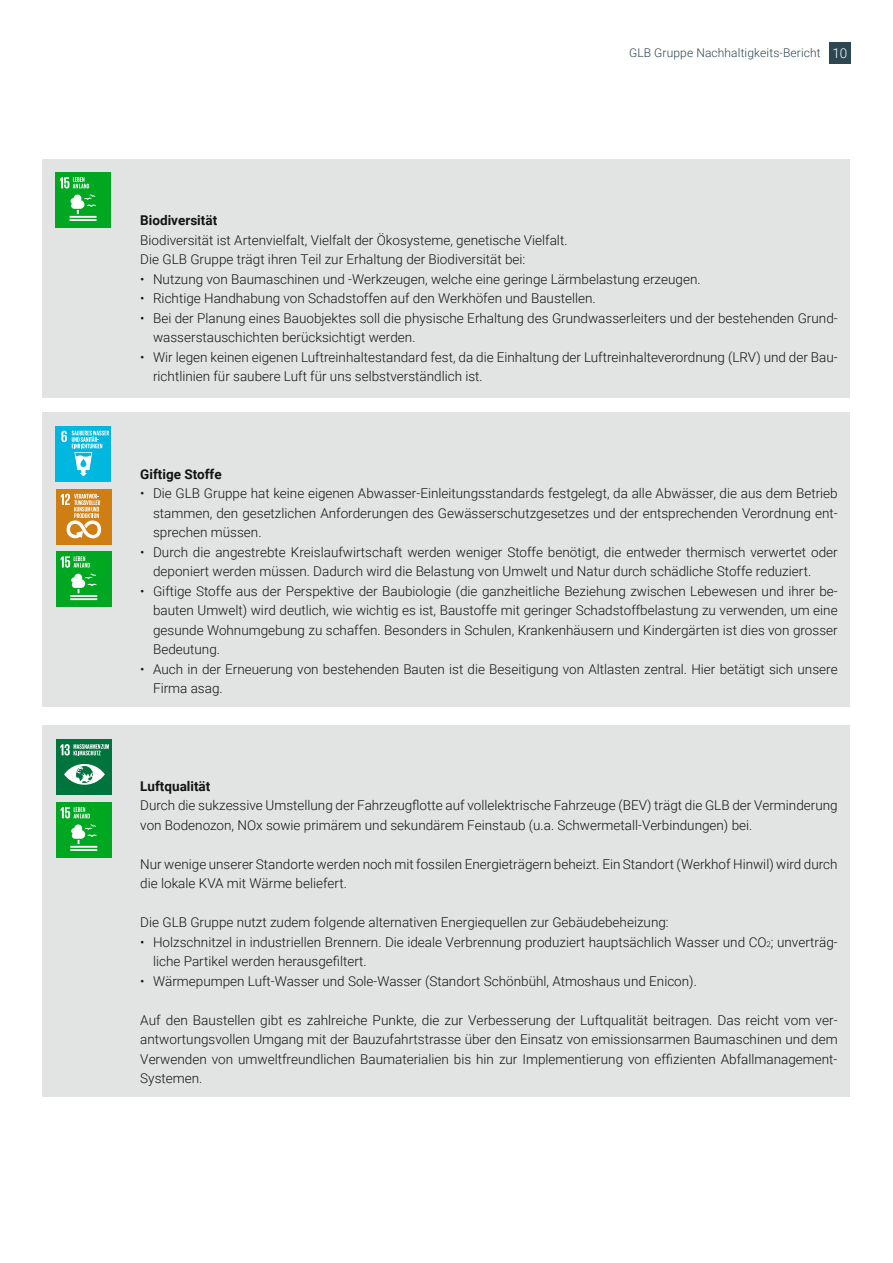
<style>
.page{position:relative;width:893px;height:1263px;background:#fff}
.page>*{position:absolute;margin:0;border:0;box-sizing:border-box;transform-origin:0 0}
.t1{font:300 13.5px/19.5px "Roboto";color:#131312}
.t2{font:700 13.5px "Roboto";color:#131312}
.t3{font:300 12px "Roboto";letter-spacing:.01em;color:#2c4752}
.s1{font-size:13.5px;color:#fff}
.s2{font-size:7.8px}
</style>
<div class="page">
<div style="left:829px;top:43px;width:21px;height:21px;background:#2c4752"></div>
<div style="left:43px;top:725px;width:807px;height:371px;background:#e2e3e3"></div>
<div style="left:57px;top:740px;width:55px;height:55px;background:#00743d"></div>
<svg style="left:64px;top:764px;width:41px;height:21px"></svg>
<svg style="left:60px;top:744px;width:49px;height:11px"></svg>
<div style="left:43px;top:412px;width:807px;height:295px;background:#e2e3e3"></div>
<div style="left:56px;top:426px;width:55px;height:55px;background:#00b7df"></div>
<svg style="left:61px;top:431px;width:48px;height:45px"></svg>
<div style="left:57px;top:489px;width:55px;height:55px;background:#cf7e13"></div>
<svg style="left:61px;top:494px;width:40px;height:45px"></svg>
<div style="left:57px;top:552px;width:55px;height:55px;background:#00a821"></div>
<hr style="left:70px;top:595px;width:27px;height:2px;background:#fff">
<hr style="left:70px;top:598px;width:27px;height:2px;background:#fff">
<svg style="left:71px;top:574px;width:26px;height:19px"></svg>
<svg style="left:61px;top:556px;width:29px;height:12px"></svg>
<div style="left:57px;top:803px;width:55px;height:55px;background:#00a821"></div>
<hr style="left:70px;top:846px;width:27px;height:2px;background:#fff">
<hr style="left:70px;top:849px;width:27px;height:2px;background:#fff">
<svg style="left:71px;top:824px;width:26px;height:20px"></svg>
<svg style="left:61px;top:807px;width:29px;height:11px"></svg>
<div style="left:43px;top:159px;width:807px;height:239px;background:#e2e3e3"></div>
<div style="left:56px;top:173px;width:55px;height:55px;background:#00a821"></div>
<hr style="left:70px;top:216px;width:27px;height:2px;background:#fff">
<hr style="left:70px;top:219px;width:27px;height:2px;background:#fff">
<svg style="left:71px;top:195px;width:25px;height:19px"></svg>
<svg style="left:60px;top:177px;width:29px;height:11px"></svg>
<p class="t3" style="left:629px;top:45px;width:220px">GLB Gruppe Nachhaltigkeits-Bericht <span class="s1">10</span></p>
<p class="t2" style="left:140px;top:211px;width:78px">Biodiversität</p>
<p class="t1" style="left:140px;top:230px;width:429px">Biodiversität ist Artenvielfalt, Vielfalt der Ökosysteme, genetische Vielfalt.<br>Die GLB Gruppe trägt ihren Teil zur Erhaltung der Biodiversität bei:</p>
<p class="t1" style="left:140px;top:268px;width:562px">• Nutzung von Baumaschinen und -Werkzeugen, welche eine geringe Lärmbelastung erzeugen.</p>
<p class="t1" style="left:140px;top:288px;width:457px">• Richtige Handhabung von Schadstoffen auf den Werkhöfen und Baustellen.</p>
<p class="t1" style="left:153px;top:307px;width:686px;text-indent:-13px">• Bei der Planung eines Bauobjektes soll die physische Erhaltung des Grundwasserleiters und der bestehenden Grund&shy;wasserstauschichten berücksichtigt werden.</p>
<p class="t1" style="left:153px;top:346px;width:686px;text-indent:-13px">• Wir legen keinen eigenen Luftreinhaltestandard fest, da die Einhaltung der Luftreinhalteverordnung (LRV) und der Bau&shy;richtlinien für saubere Luft für uns selbstverständlich ist.</p>
<p class="t2" style="left:140px;top:464px;width:83px">Giftige Stoffe</p>
<p class="t1" style="left:153px;top:483px;width:686px;text-align:justify;text-indent:-13px">• Die GLB Gruppe hat keine eigenen Abwasser-Einleitungsstandards festgelegt, da alle Abwässer, die aus dem Betrieb stammen, den gesetzlichen Anforderungen des Gewässerschutzgesetzes und der entsprechenden Verordnung ent&shy;sprechen müssen.</p>
<p class="t1" style="left:153px;top:541px;width:686px;text-indent:-13px">• Durch die angestrebte Kreislaufwirtschaft werden weniger Stoffe benötigt, die entweder thermisch verwertet oder deponiert werden müssen. Dadurch wird die Belastung von Umwelt und Natur durch schädliche Stoffe reduziert.</p>
<p class="t1" style="left:153px;top:580px;width:686px;text-align:justify;text-indent:-13px">• Giftige Stoffe aus der Perspektive der Baubiologie (die ganzheitliche Beziehung zwischen Lebewesen und ihrer be&shy;bauten Umwelt) wird deutlich, wie wichtig es ist, Baustoffe mit geringer Schadstoffbelastung zu verwenden, um eine gesunde Wohnumgebung zu schaffen. Besonders in Schulen, Krankenhäusern und Kindergärten ist dies von grosser Bedeutung.</p>
<p class="t1" style="left:153px;top:658px;width:686px;text-indent:-13px">• Auch in der Erneuerung von bestehenden Bauten ist die Beseitigung von Altlasten zentral. Hier betätigt sich unsere<br>Firma asag.</p>
<p class="t2" style="left:140px;top:776px;width:72px">Luftqualität</p>
<p class="t1" style="left:140px;top:795px;width:699px">Durch die sukzessive Umstellung der Fahrzeugflotte auf vollelektrische Fahrzeuge (BEV) trägt die GLB der Verminderung von Bodenozon, NOx sowie primärem und sekundärem Feinstaub (u.a. Schwermetall-Verbindungen) bei.</p>
<p class="t1" style="left:140px;top:854px;width:699px">Nur wenige unserer Standorte werden noch mit fossilen Energieträgern beheizt. Ein Standort (Werkhof Hinwil) wird durch die lokale KVA mit Wärme beliefert.</p>
<p class="t1" style="left:140px;top:912px;width:530px">Die GLB Gruppe nutzt zudem folgende alternativen Energiequellen zur Gebäudebeheizung:</p>
<p class="t1" style="left:153px;top:932px;width:686px;text-indent:-13px">• Holzschnitzel in industriellen Brennern. Die ideale Verbrennung produziert hauptsächlich Wasser und CO<span class="s2">2</span>; unverträg&shy;liche Partikel werden herausgefiltert.</p>
<p class="t1" style="left:140px;top:970px;width:558px">• Wärmepumpen Luft-Wasser und Sole-Wasser (Standort Schönbühl, Atmoshaus und Enicon).</p>
<p class="t1" style="left:140px;top:1010px;width:699px;text-align:justify">Auf den Baustellen gibt es zahlreiche Punkte, die zur Verbesserung der Luftqualität beitragen. Das reicht vom ver&shy;antwortungsvollen Umgang mit der Bauzufahrtstrasse über den Einsatz von emissionsarmen Baumaschinen und dem Verwenden von umweltfreundlichen Baumaterialien bis hin zur Implementierung von effizienten Abfallmanagement-Systemen.</p>
</div>
